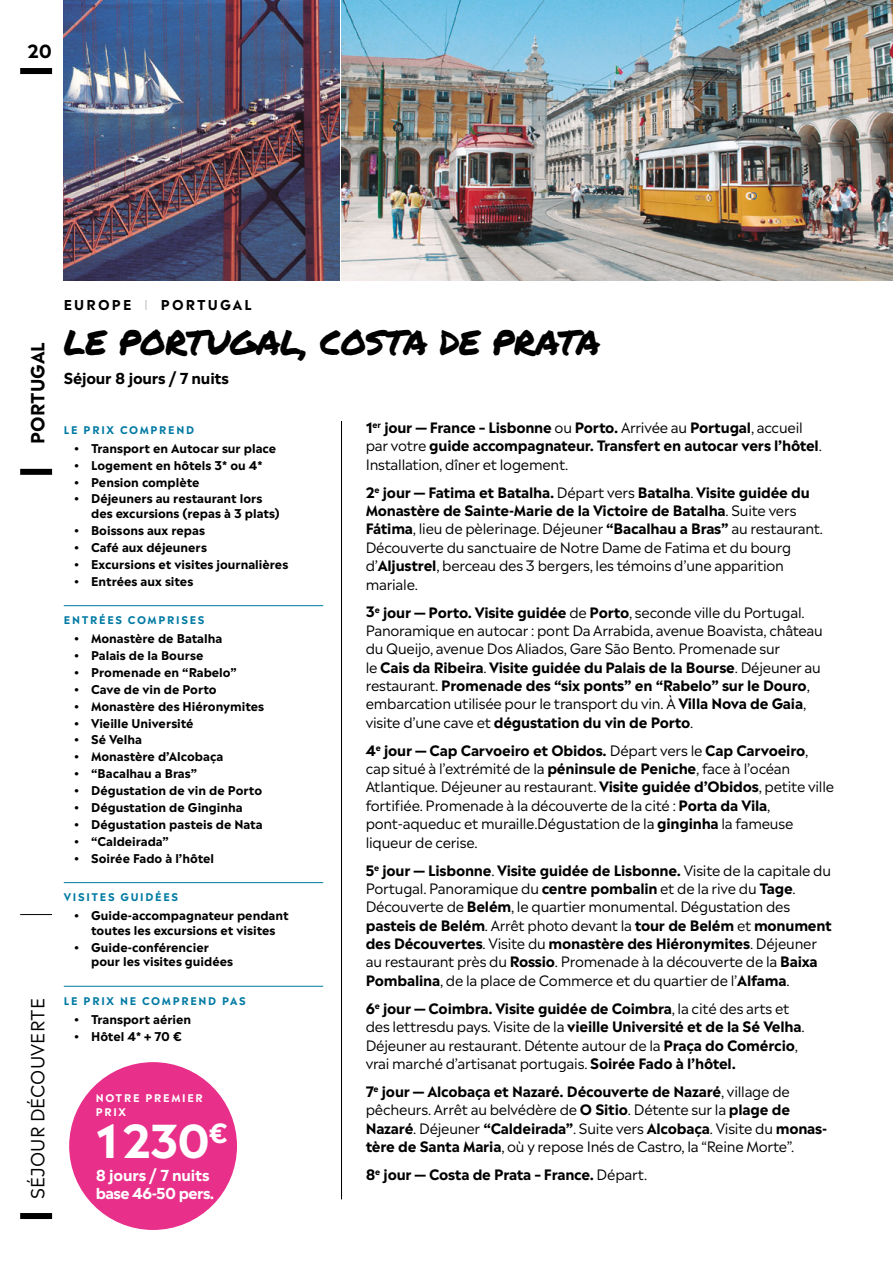
<style>
.page{position:relative;width:893px;height:1263px;background:#fff}
.page>*{position:absolute;margin:0;border:0;box-sizing:border-box;transform-origin:0 0}
.t1{font:700 45px "Madera";color:#fff}
.t2{font:34.5px "Permanent Marker";letter-spacing:-.015em;color:#000}
.t3{font:18px "Madera";letter-spacing:.01em;color:#000}
.t4{font:700 18px "Madera";letter-spacing:.005em;color:#000}
.t5{font:700 15px/18px "Madera";letter-spacing:-.025em;color:#fff}
.t6{font:700 15px "Madera";letter-spacing:-.015em;color:#000}
.t7{font:14.25px/18.3px "Madera";letter-spacing:-.015em;color:#000}
.t8{font:700 14.25px/18.3px "Madera";letter-spacing:-.015em;color:#000}
.t9{font:700 13.5px "Madera";letter-spacing:.16em;color:#000}
.t10{font:700 12px/14.7px "Madera";color:#000}
.t11{font:700 10.5px "Madera";letter-spacing:.16em;color:#007aa3}
.t12{font:700 10.5px/13.5px "Madera";letter-spacing:.16em;color:#fff}
.s1{font-weight:100}
.s2{font-weight:400}
.s3{font-weight:700}
</style>
<div class="page">
<div style="left:20px;top:68px;width:32px;height:6px;background:#000"></div>
<hr style="left:20px;top:914px;width:32px;height:1px;background:#000">
<div style="left:20px;top:469px;width:32px;height:6px;background:#000"></div>
<div style="left:20px;top:1213px;width:32px;height:6px;background:#000"></div>
<img style="left:64px;top:0;width:275px;height:281px">
<img style="left:341px;top:0;width:552px;height:281px">
<div style="left:65px;top:1058px;width:176px;height:176px;background:#e8308a;border-radius:50%"></div>
<div style="left:62px;top:1054px;width:182px;height:183px;border:8px solid #fff;border-radius:50%"></div>
<hr style="left:341px;top:421px;width:1px;height:778px;background:#000">
<hr style="left:64px;top:605px;width:259px;height:1px;background:#007aa3">
<hr style="left:64px;top:882px;width:259px;height:1px;background:#007aa3">
<hr style="left:64px;top:986px;width:259px;height:1px;background:#007aa3">
<p class="t4" style="left:28px;top:36px;width:26px">20</p>
<p class="t4" style="left:22px;top:444px;width:104px;rotate:-90deg">PORTUGAL</p>
<p class="t3" style="left:22px;top:1199px;width:203px;rotate:-90deg">SÉJOUR DÉCOUVERTE</p>
<p class="t9" style="left:64px;top:293px;width:189px">EUROPE <span class="s1">I</span> PORTUGAL</p>
<h2 class="t2" style="left:64px;top:316px;width:538px">LE PORTUGAL, COSTA DE PRATA</h2>
<p class="t6" style="left:64px;top:365px;width:167px">Séjour 8 jours / 7 nuits</p>
<p class="t11" style="left:64px;top:420px;width:132px">LE PRIX COMPREND</p>
<p class="t10" style="left:74px;top:439px;width:204px">• Transport en Autocar sur place</p>
<p class="t10" style="left:74px;top:456px;width:190px">• Logement en hôtels 3* ou 4*</p>
<p class="t10" style="left:74px;top:473px;width:127px">• Pension complète</p>
<p class="t10" style="left:91px;top:490px;width:190px;text-indent:-17px">• Déjeuners au restaurant lors des excursions (repas à 3 plats)</p>
<p class="t10" style="left:74px;top:522px;width:132px">• Boissons aux repas</p>
<p class="t10" style="left:74px;top:539px;width:134px">• Café aux déjeuners</p>
<p class="t10" style="left:74px;top:555px;width:216px">• Excursions et visites journalières</p>
<p class="t10" style="left:74px;top:572px;width:121px">• Entrées aux sites</p>
<p class="t11" style="left:64px;top:611px;width:142px">ENTRÉES COMPRISES</p>
<p class="t10" style="left:74px;top:630px;width:150px">• Monastère de Batalha</p>
<p class="t10" style="left:74px;top:646px;width:131px">• Palais de la Bourse</p>
<p class="t10" style="left:74px;top:663px;width:164px">• Promenade en “Rabelo”</p>
<p class="t10" style="left:74px;top:680px;width:144px">• Cave de vin de Porto</p>
<p class="t10" style="left:74px;top:697px;width:192px">• Monastère des Hiéronymites</p>
<p class="t10" style="left:74px;top:714px;width:121px">• Vieille Université</p>
<p class="t10" style="left:74px;top:731px;width:70px">• Sé Velha</p>
<p class="t10" style="left:74px;top:748px;width:151px">• Monastère d’Alcobaça</p>
<p class="t10" style="left:74px;top:765px;width:125px">• “Bacalhau a Bras”</p>
<p class="t10" style="left:74px;top:782px;width:189px">• Dégustation de vin de Porto</p>
<p class="t10" style="left:74px;top:799px;width:170px">• Dégustation de Ginginha</p>
<p class="t10" style="left:74px;top:815px;width:190px">• Dégustation pasteis de Nata</p>
<p class="t10" style="left:74px;top:832px;width:96px">• “Caldeirada”</p>
<p class="t10" style="left:74px;top:849px;width:141px">• Soirée Fado à l’hôtel</p>
<p class="t11" style="left:64px;top:888px;width:116px">VISITES GUIDÉES</p>
<p class="t10" style="left:74px;top:906px;width:216px;text-align:center">• Guide-accompagnateur pendant toutes les excursions et visites</p>
<p class="t10" style="left:91px;top:938px;width:143px;text-indent:-17px">• Guide-conférencier pour les visites guidées</p>
<p class="t11" style="left:64px;top:991px;width:183px">LE PRIX NE COMPREND PAS</p>
<p class="t10" style="left:74px;top:1010px;width:119px">• Transport aérien</p>
<p class="t10" style="left:74px;top:1027px;width:109px">• Hôtel 4* + 70 €</p>
<p class="t8" style="left:366px;top:417px;width:458px">1<sup>er</sup> jour — France – Lisbonne <span class="s2">ou</span> Porto. <span class="s2">Arrivée au</span> Portugal<span class="s2">, accueil par votre</span> guide accompagnateur. Transfert en autocar vers l’hôtel<span class="s2">.<br>Installation, dîner et logement.</span></p>
<p class="t7" style="left:366px;top:481px;width:459px"><span class="s3">2</span><sup>e</sup> <span class="s3">jour — Fatima et Batalha.</span> Départ vers <span class="s3">Batalha</span>. <span class="s3">Visite guidée du Monastère de Sainte-Marie de la Victoire de Batalha</span>. Suite vers <span class="s3">Fátima</span>, lieu de pèlerinage. Déjeuner <span class="s3">“Bacalhau a Bras”</span> au restaurant.<br>Découverte du sanctuaire de Notre Dame de Fatima et du bourg d’<span class="s3">Aljustrel</span>, berceau des 3 bergers, les témoins d’une apparition mariale.</p>
<p class="t7" style="left:366px;top:601px;width:459px"><span class="s3">3</span><sup>e</sup> <span class="s3">jour — Porto. Visite guidée</span> de <span class="s3">Porto</span>, seconde ville du Portugal.<br>Panoramique en autocar : pont Da Arrabida, avenue Boavista, château du Queijo, avenue Dos Aliados, Gare São Bento. Promenade sur<br>le <span class="s3">Cais da Ribeira</span>. <span class="s3">Visite guidée du Palais de la Bourse</span>. Déjeuner au restaurant. <span class="s3">Promenade des “six ponts” en “Rabelo” sur le Douro</span>, embarcation utilisée pour le transport du vin. À <span class="s3">Villa Nova de Gaia</span>, visite d’une cave et <span class="s3">dégustation du vin de Porto</span>.</p>
<p class="t7" style="left:366px;top:739px;width:470px"><span class="s3">4</span><sup>e</sup> <span class="s3">jour — Cap Carvoeiro et Obidos.</span> Départ vers le <span class="s3">Cap Carvoeiro</span>, cap situé à l’extrémité de la <span class="s3">péninsule de Peniche</span>, face à l’océan Atlantique. Déjeuner au restaurant. <span class="s3">Visite guidée d’Obidos</span>, petite ville fortifiée. Promenade à la découverte de la cité : <span class="s3">Porta da Vila</span>, pont-aqueduc et muraille.Dégustation de la <span class="s3">ginginha</span> la fameuse liqueur de cerise.</p>
<p class="t7" style="left:366px;top:859px;width:468px"><span class="s3">5</span><sup>e</sup> <span class="s3">jour — Lisbonne</span>. <span class="s3">Visite guidée de Lisbonne.</span> Visite de la capitale du Portugal. Panoramique du <span class="s3">centre pombalin</span> et de la rive du <span class="s3">Tage</span>.<br>Découverte de <span class="s3">Belém</span>, le quartier monumental. Dégustation des <span class="s3">pasteis de Belém</span>. Arrêt photo devant la <span class="s3">tour de Belém</span> et <span class="s3">monument des Découvertes</span>. Visite du <span class="s3">monastère des Hiéronymites</span>. Déjeuner au restaurant près du <span class="s3">Rossio</span>. Promenade à la découverte de la <span class="s3">Baixa Pombalina</span>, de la place de Commerce et du quartier de l’<span class="s3">Alfama</span>.</p>
<p class="t7" style="left:366px;top:997px;width:440px"><span class="s3">6</span><sup>e</sup> <span class="s3">jour — Coimbra. Visite guidée de Coimbra</span>, la cité des arts et des lettresdu pays. Visite de la <span class="s3">vieille Université et de la Sé Velha</span>.<br>Déjeuner au restaurant. Détente autour de la <span class="s3">Praça do Comércio</span>, vrai marché d’artisanat portugais. <span class="s3">Soirée Fado à l’hôtel.</span></p>
<p class="t7" style="left:366px;top:1080px;width:463px"><span class="s3">7</span><sup>e</sup> <span class="s3">jour — Alcobaça et Nazaré. Découverte de Nazaré</span>, village de pêcheurs. Arrêt au belvédère de <span class="s3">O Sitio</span>. Détente sur la <span class="s3">plage de Nazaré</span>. Déjeuner <span class="s3">“Caldeirada”</span>. Suite vers <span class="s3">Alcobaça</span>. Visite du <span class="s3">monas&shy;tère de Santa Maria</span>, où y repose Inés de Castro, la “Reine Morte”.</p>
<p class="t8" style="left:366px;top:1163px;width:283px">8<sup>e</sup> jour — Costa de Prata – France. <span class="s2">Départ.</span></p>
<p class="t12" style="left:96px;top:1090px;width:109px">NOTRE PREMIER<br>PRIX</p>
<h1 class="t1" style="left:96px;top:1102px;width:134px">1 230<sup>€</sup></h1>
<p class="t5" style="left:96px;top:1164px;width:120px">8 jours / 7 nuits base 46-50 pers.</p>
</div>
